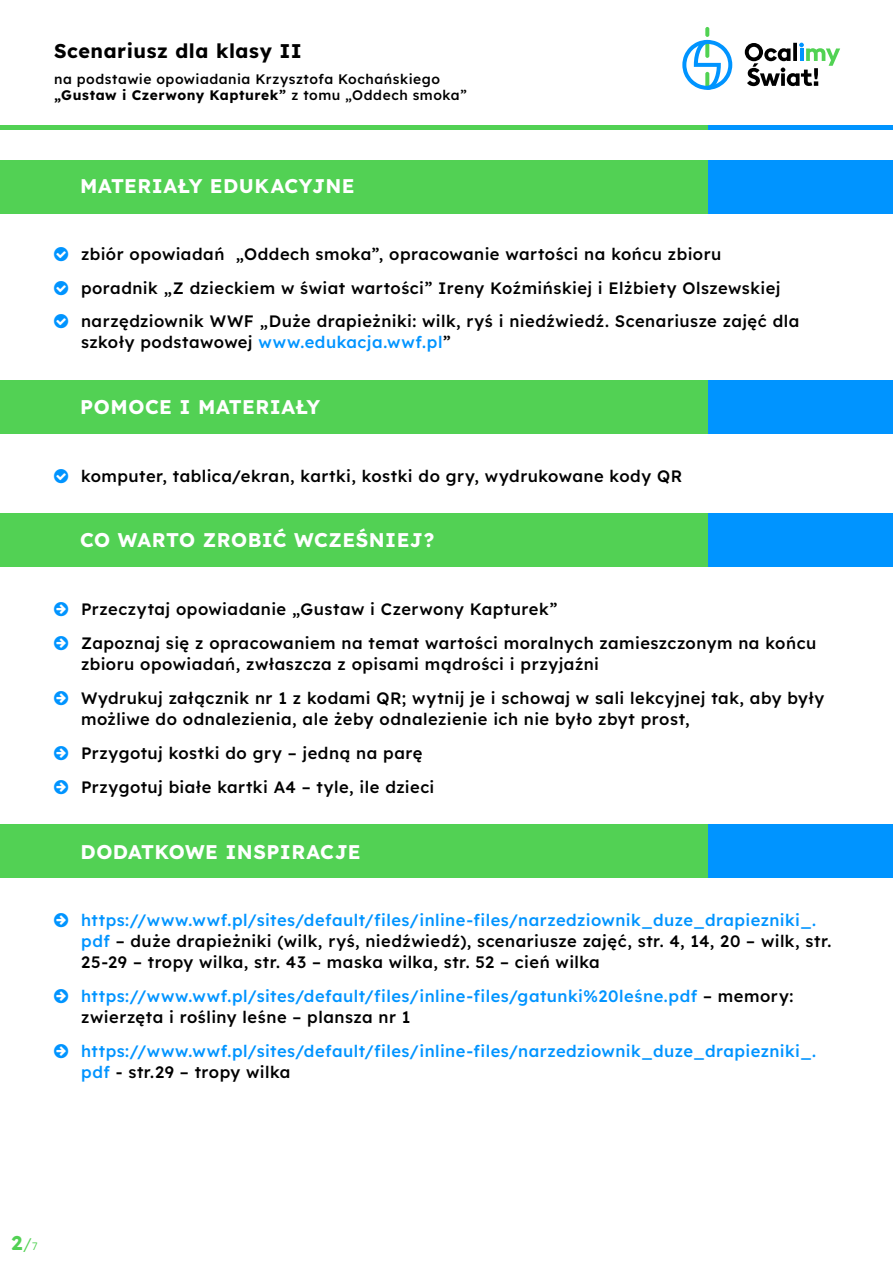
<style>
.page{position:relative;width:893px;height:1263px;background:#fff}
.page>*{position:absolute;margin:0;border:0;box-sizing:border-box;transform-origin:0 0}
.t1{font:700 19.8px "Lexend";letter-spacing:.02em;color:#fff}
.t2{font:700 19.8px "Lexend";letter-spacing:.03em;color:#000}
.t3{font:700 19.8px "Lexend";color:#52d154}
.t4{font:500 16.5px/33.8px "Lexend";letter-spacing:.03em;color:#000}
.t5{font:500 16.5px/21px "Lexend";letter-spacing:.03em;color:#0094ff}
.t6{font:500 13.8px/16.5px "Lexend";letter-spacing:.04em;color:#000}
.s1{font-weight:700}
.s2{color:#000}
.s3{color:#0094ff}
.s4{font-weight:300;font-size:16.8px}
.s5{font-weight:300;font-size:10.8px}
</style>
<div class="page">
<div style="left:0;top:125px;width:893px;height:5px;background:#52d154"></div>
<div style="left:708px;top:125px;width:185px;height:5px;background:#0094ff"></div>
<svg style="left:705px;top:27px;width:4px;height:10px"></svg>
<svg style="left:682px;top:40px;width:50px;height:50px"></svg>
<svg style="left:745px;top:43px;width:95px;height:43px"></svg>
<div style="left:0;top:824px;width:893px;height:54px;background:#52d154"></div>
<div style="left:708px;top:824px;width:185px;height:54px;background:#0094ff"></div>
<div style="left:0;top:514px;width:893px;height:53px;background:#52d154"></div>
<div style="left:708px;top:514px;width:185px;height:53px;background:#0094ff"></div>
<div style="left:0;top:380px;width:893px;height:54px;background:#52d154"></div>
<div style="left:708px;top:380px;width:185px;height:54px;background:#0094ff"></div>
<div style="left:0;top:160px;width:893px;height:53px;background:#52d154"></div>
<div style="left:708px;top:160px;width:185px;height:53px;background:#0094ff"></div>
<p class="t2" style="left:54px;top:37px;width:249px">Scenariusz dla klasy II</p>
<p class="t6" style="left:54px;top:70px;width:414px">na podstawie opowiadania Krzysztofa Kochańskiego <span class="s1">„Gustaw i Czerwony Kapturek”</span> z tomu „Oddech smoka”</p>
<p class="t1" style="left:80px;top:172px;width:276px">MATERIAŁY EDUKACYJNE</p>
<p class="t4" style="left:81px;top:236px;width:720px">zbiór opowiadań „Oddech smoka”, opracowanie wartości na końcu zbioru poradnik „Z dzieckiem w świat wartości” Ireny Koźmińskiej i Elżbiety Olszewskiej narzędziownik WWF „Duże drapieżniki: wilk, ryś i niedźwiedź. Scenariusze zajęć dla</p>
<p class="t5" style="left:81px;top:331px;width:371px"><span class="s2">szkoły podstawowej</span> www.edukacja.wwf.pl<span class="s2">”</span></p>
<p class="t1" style="left:80px;top:392px;width:242px">POMOCE I MATERIAŁY</p>
<p class="t4" style="left:81px;top:458px;width:603px">komputer, tablica/ekran, kartki, kostki do gry, wydrukowane kody QR</p>
<p class="t1" style="left:80px;top:526px;width:355px">CO WARTO ZROBIĆ WCZEŚNIEJ?</p>
<p class="t4" style="left:81px;top:592px;width:737px">Przeczytaj opowiadanie „Gustaw i Czerwony Kapturek”<br>Zapoznaj się z opracowaniem na temat wartości moralnych zamieszczonym na końcu</p>
<p class="t4" style="left:81px;top:646px;width:745px">zbioru opowiadań, zwłaszcza z opisami mądrości i przyjaźni<br>Wydrukuj załącznik nr 1 z kodami QR; wytnij je i schowaj w sali lekcyjnej tak, aby były</p>
<p class="t4" style="left:81px;top:701px;width:610px">możliwe do odnalezienia, ale żeby odnalezienie ich nie było zbyt prost,<br>Przygotuj kostki do gry – jedną na parę<br>Przygotuj białe kartki A4 – tyle, ile dzieci</p>
<p class="t1" style="left:80px;top:837px;width:282px">DODATKOWE INSPIRACJE</p>
<p class="t4" style="left:81px;top:909px;width:752px;line-height:21px"><span class="s3">https://www.wwf.pl/sites/default/files/inline-files/narzedziownik_duze_drapiezniki_. pdf</span> – duże drapieżniki (wilk, ryś, niedźwiedź), scenariusze zajęć, str. 4, 14, 20 – wilk, str.<br>25-29 – tropy wilka, str. 43 – maska wilka, str. 52 – cień wilka</p>
<p class="t5" style="left:81px;top:984px;width:714px">https://www.wwf.pl/sites/default/files/inline-files/gatunki%20leśne.pdf <span class="s2">– memory: zwierzęta i rośliny leśne – plansza nr 1</span></p>
<p class="t5" style="left:81px;top:1039px;width:736px">https://www.wwf.pl/sites/default/files/inline-files/narzedziownik_duze_drapiezniki_. pdf <span class="s2">- str.29 – tropy wilka</span></p>
<p class="t3" style="left:11px;top:1228px;width:28px">2<span class="s4">/</span><span class="s5">7</span></p>
</div>
